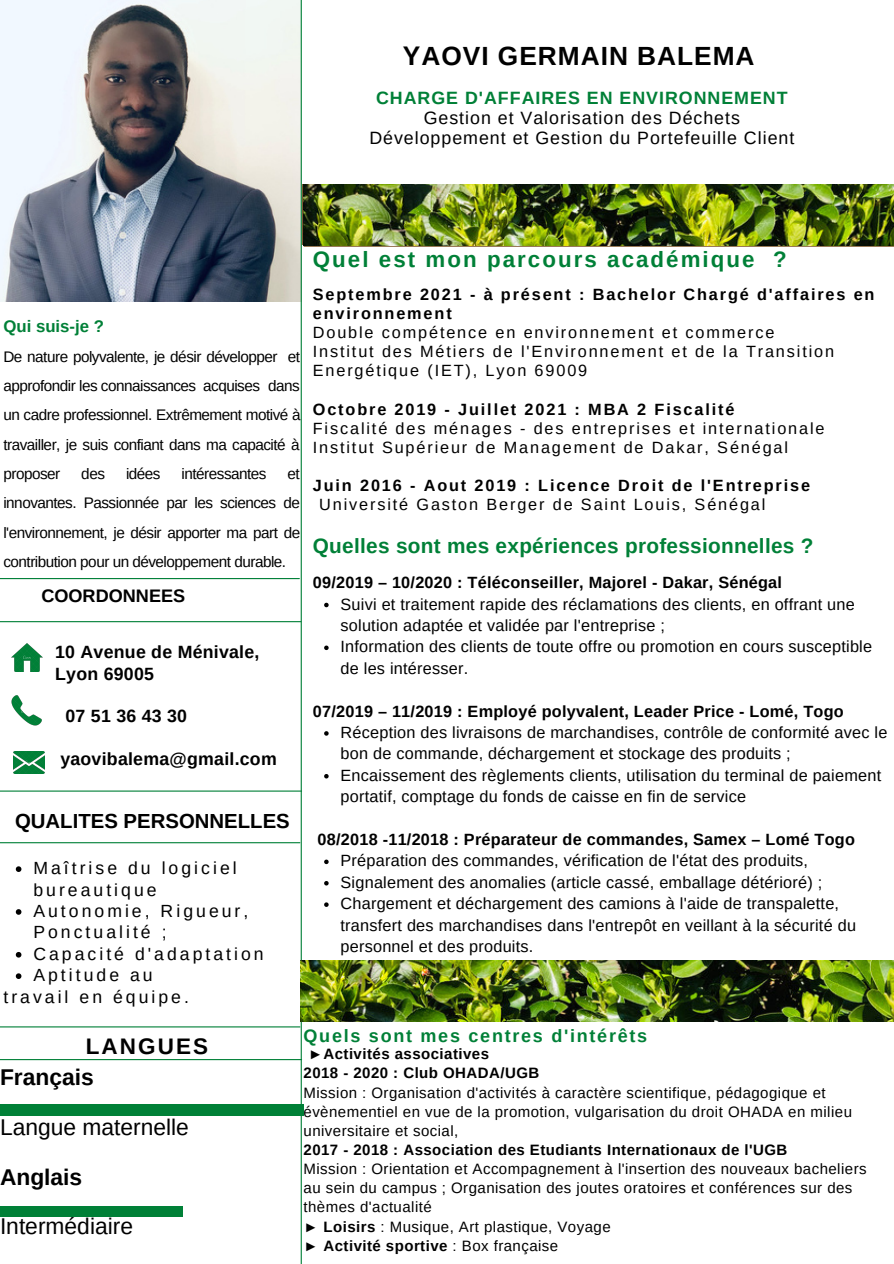
<style>
.page{position:relative;width:894px;height:1264px;background:#fff}
.page>*{position:absolute;margin:0;border:0;box-sizing:border-box;transform-origin:0 0}
.t1{font:700 26.25px "Arimo";letter-spacing:.04em;color:#000}
.t2{font:22.8px "Arimo";color:#000}
.t3{font:700 22.8px "Arimo";color:#000}
.t4{font:700 22.5px "Arimo";letter-spacing:.09em;color:#000}
.t5{font:700 22.35px "Arimo";letter-spacing:.09em;color:#008037}
.t6{font:700 20.7px "Arimo";letter-spacing:.015em;color:#008037}
.t7{font:700 20.4px "Arimo";color:#000}
.t8{font:700 18.15px "Arimo";color:#000}
.t9{font:700 18px "Arimo";letter-spacing:.095em;color:#008037}
.t10{font:17.85px "Arimo";letter-spacing:.055em;color:#000}
.t11{font:700 17.85px "Arimo";letter-spacing:.055em;color:#008037}
.t12{font:700 17.7px "Arimo";letter-spacing:.015em;color:#000}
.t13{font:17.55px/21.5px "Arimo";letter-spacing:.17em;color:#000}
.t14{font:700 16.8px "Arimo";color:#008037}
.t15{font:16.2px/21.5px "Arimo";letter-spacing:.015em;color:#000}
.t16{font:16.2px/19.2px "Arimo";letter-spacing:.115em;color:#000}
.t17{font:700 16.2px "Arimo";letter-spacing:.015em;color:#000}
.t18{font:700 16.2px/19.2px "Arimo";letter-spacing:.115em;color:#000}
.t19{font:15.3px/29.2px "Arimo";letter-spacing:-.03em;color:#000;text-align:justify}
.t20{font:15px "Arimo";letter-spacing:.03em;color:#000}
.t21{font:700 15px "Arimo";letter-spacing:.03em;color:#000}
.s1{font-weight:400}
.s2{font-weight:700}
</style>
<div class="page">
<hr style="left:0;top:621px;width:301px;height:1px;background:#008037">
<hr style="left:0;top:578px;width:299px;height:1px;background:#008037">
<hr style="left:276px;top:184px;width:617px;height:2px;background:#8a663f">
<hr style="left:0;top:790px;width:301px;height:1px;background:#008037">
<hr style="left:304px;top:246px;width:589px;height:1px;background:#8a663f">
<hr style="left:0;top:842px;width:300px;height:1px;background:#008037">
<img style="left:0;top:0;width:300px;height:301px">
<hr style="left:300px;top:0;width:2px;height:1263px;background:#008037">
<img style="left:303px;top:184px;width:590px;height:61px">
<img style="left:300px;top:961px;width:593px;height:60px">
<svg style="left:324px;top:602px;width:4px;height:5px"></svg>
<svg style="left:324px;top:645px;width:4px;height:5px"></svg>
<svg style="left:324px;top:731px;width:4px;height:4px"></svg>
<svg style="left:324px;top:774px;width:4px;height:4px"></svg>
<svg style="left:324px;top:859px;width:4px;height:5px"></svg>
<svg style="left:324px;top:881px;width:4px;height:4px"></svg>
<svg style="left:324px;top:902px;width:4px;height:4px"></svg>
<img style="left:11px;top:643px;width:32px;height:28px">
<img style="left:11px;top:695px;width:30px;height:31px">
<img style="left:13px;top:751px;width:32px;height:22px">
<svg style="left:16px;top:866px;width:5px;height:6px"></svg>
<svg style="left:16px;top:909px;width:5px;height:5px"></svg>
<svg style="left:16px;top:952px;width:5px;height:5px"></svg>
<svg style="left:16px;top:973px;width:5px;height:6px"></svg>
<hr style="left:0;top:1059px;width:301px;height:1px;background:#008037">
<hr style="left:0;top:1026px;width:300px;height:1px;background:#008037">
<div style="left:0;top:1104px;width:303px;height:11px;background:#008037"></div>
<div style="left:0;top:1205px;width:182px;height:11px;background:#008037"></div>
<p class="t1" style="left:403px;top:42px;width:353px">YAOVI GERMAIN BALEMA</p>
<p class="t11" style="left:376px;top:87px;width:413px">CHARGE D'AFFAIRES EN ENVIRONNEMENT</p>
<p class="t10" style="left:423px;top:108px;width:318px">Gestion et Valorisation des Déchets</p>
<p class="t10" style="left:369px;top:128px;width:426px">Développement et Gestion du Portefeuille Client</p>
<p class="t14" style="left:3px;top:317px;width:102px">Qui suis-je ?</p>
<p class="t19" style="left:3px;top:342px;width:298px">De nature polyvalente, je désir développer et approfondir les connaissances acquises dans un cadre professionnel. Extrêmement motivé à travailler, je suis confiant dans ma capacité à proposer</p>
<p class="t19" style="left:81px;top:459px;width:25px">des</p>
<p class="t19" style="left:126px;top:459px;width:36px">idées</p>
<p class="t19" style="left:181px;top:459px;width:86px">intéressantes</p>
<p class="t19" style="left:3px;top:459px;width:298px;text-indent:284px">et innovantes. Passionnée par les sciences de l'environnement, je désir apporter ma part de contribution pour un développement durable.</p>
<p class="t8" style="left:41px;top:585px;width:145px">COORDONNEES</p>
<p class="t12" style="left:55px;top:642px;width:206px">10 Avenue de Ménivale,</p>
<p class="t12" style="left:55px;top:663px;width:100px">Lyon 69005</p>
<p class="t12" style="left:65px;top:706px;width:123px">07 51 36 43 30</p>
<p class="t12" style="left:60px;top:748px;width:218px">yaovibalema@gmail.com</p>
<p class="t7" style="left:15px;top:810px;width:276px">QUALITES PERSONNELLES</p>
<p class="t13" style="left:33px;top:857px;width:205px">Maîtrise du logiciel bureautique</p>
<p class="t13" style="left:33px;top:900px;width:216px">Autonomie, Rigueur,<br>Ponctualité ;</p>
<p class="t13" style="left:33px;top:943px;width:232px">Capacité d'adaptation</p>
<p class="t13" style="left:33px;top:964px;width:121px">Aptitude au</p>
<p class="t13" style="left:3px;top:985px;width:187px">travail en équipe.</p>
<p class="t5" style="left:313px;top:247px;width:475px">Quel est mon parcours académique ?</p>
<p class="t18" style="left:313px;top:284px;width:563px">Septembre 2021 - à présent : Bachelor Chargé d'affaires en environnement</p>
<p class="t16" style="left:313px;top:323px;width:463px">Double compétence en environnement et commerce</p>
<p class="t16" style="left:313px;top:342px;width:522px">Institut des Métiers de l'Environnement et de la Transition<br>Energétique (IET), Lyon 69009</p>
<p class="t18" style="left:313px;top:399px;width:423px">Octobre 2019 - Juillet 2021 : MBA 2 Fiscalité</p>
<p class="t16" style="left:313px;top:418px;width:513px">Fiscalité des ménages - des entreprises et internationale</p>
<p class="t16" style="left:313px;top:437px;width:476px">Institut Supérieur de Management de Dakar, Sénégal</p>
<p class="t18" style="left:313px;top:476px;width:498px">Juin 2016 - Aout 2019 : Licence Droit de l'Entreprise</p>
<p class="t16" style="left:319px;top:495px;width:447px">Université Gaston Berger de Saint Louis, Sénégal</p>
<p class="t6" style="left:313px;top:534px;width:502px">Quelles sont mes expériences professionnelles ?</p>
<p class="t17" style="left:313px;top:573px;width:470px">09/2019 – 10/2020 : Téléconseiller, Majorel - Dakar, Sénégal</p>
<p class="t15" style="left:340px;top:593px;width:515px">Suivi et traitement rapide des réclamations des clients, en offrant une solution adaptée et validée par l'entreprise ;</p>
<p class="t15" style="left:340px;top:636px;width:533px">Information des clients de toute offre ou promotion en cours susceptible de les intéresser.</p>
<p class="t17" style="left:313px;top:702px;width:532px">07/2019 – 11/2019 : Employé polyvalent, Leader Price - Lomé, Togo</p>
<p class="t15" style="left:340px;top:721px;width:548px">Réception des livraisons de marchandises, contrôle de conformité avec le bon de commande, déchargement et stockage des produits ;</p>
<p class="t15" style="left:340px;top:764px;width:542px">Encaissement des règlements clients, utilisation du terminal de paiement portatif, comptage du fonds de caisse en fin de service</p>
<p class="t17" style="left:317px;top:830px;width:539px">08/2018 -11/2018 : Préparateur de commandes, Samex – Lomé Togo</p>
<p class="t15" style="left:340px;top:850px;width:469px">Préparation des commandes, vérification de l'état des produits,</p>
<p class="t15" style="left:340px;top:871px;width:483px">Signalement des anomalies (article cassé, emballage détérioré) ;</p>
<p class="t15" style="left:340px;top:892px;width:517px">Chargement et déchargement des camions à l'aide de transpalette, transfert des marchandises dans l'entrepôt en veillant à la sécurité du personnel et des produits.</p>
<p class="t4" style="left:86px;top:1033px;width:124px">LANGUES</p>
<p class="t3" style="left:0;top:1064px;width:95px">Français</p>
<p class="t2" style="left:0;top:1114px;width:190px">Langue maternelle</p>
<p class="t3" style="left:0;top:1163px;width:84px">Anglais</p>
<p class="t2" style="left:0;top:1213px;width:134px">Intermédiaire</p>
<p class="t9" style="left:303px;top:1026px;width:345px">Quels sont mes centres d'intérêts</p>
<p class="t21" style="left:308px;top:1045px;width:182px"><span class="s1">►</span>Activités associatives</p>
<p class="t21" style="left:303px;top:1064px;width:237px">2018 - 2020 : Club OHADA/UGB</p>
<p class="t20" style="left:303px;top:1083px;width:523px">Mission : Organisation d'activités à caractère scientifique, pédagogique et</p>
<p class="t20" style="left:303px;top:1103px;width:550px">évènementiel en vue de la promotion, vulgarisation du droit OHADA en milieu</p>
<p class="t20" style="left:303px;top:1122px;width:156px">universitaire et social,</p>
<p class="t21" style="left:303px;top:1141px;width:485px">2017 - 2018 : Association des Etudiants Internationaux de l'UGB</p>
<p class="t20" style="left:303px;top:1160px;width:564px">Mission : Orientation et Accompagnement à l'insertion des nouveaux bacheliers</p>
<p class="t20" style="left:303px;top:1179px;width:550px">au sein du campus ; Organisation des joutes oratoires et conférences sur des</p>
<p class="t20" style="left:303px;top:1198px;width:130px">thèmes d'actualité</p>
<p class="t20" style="left:303px;top:1217px;width:308px">► <span class="s2">Loisirs</span> : Musique, Art plastique, Voyage</p>
<p class="t21" style="left:303px;top:1237px;width:256px"><span class="s1">►</span> Activité sportive <span class="s1">: Box française</span></p>
</div>
